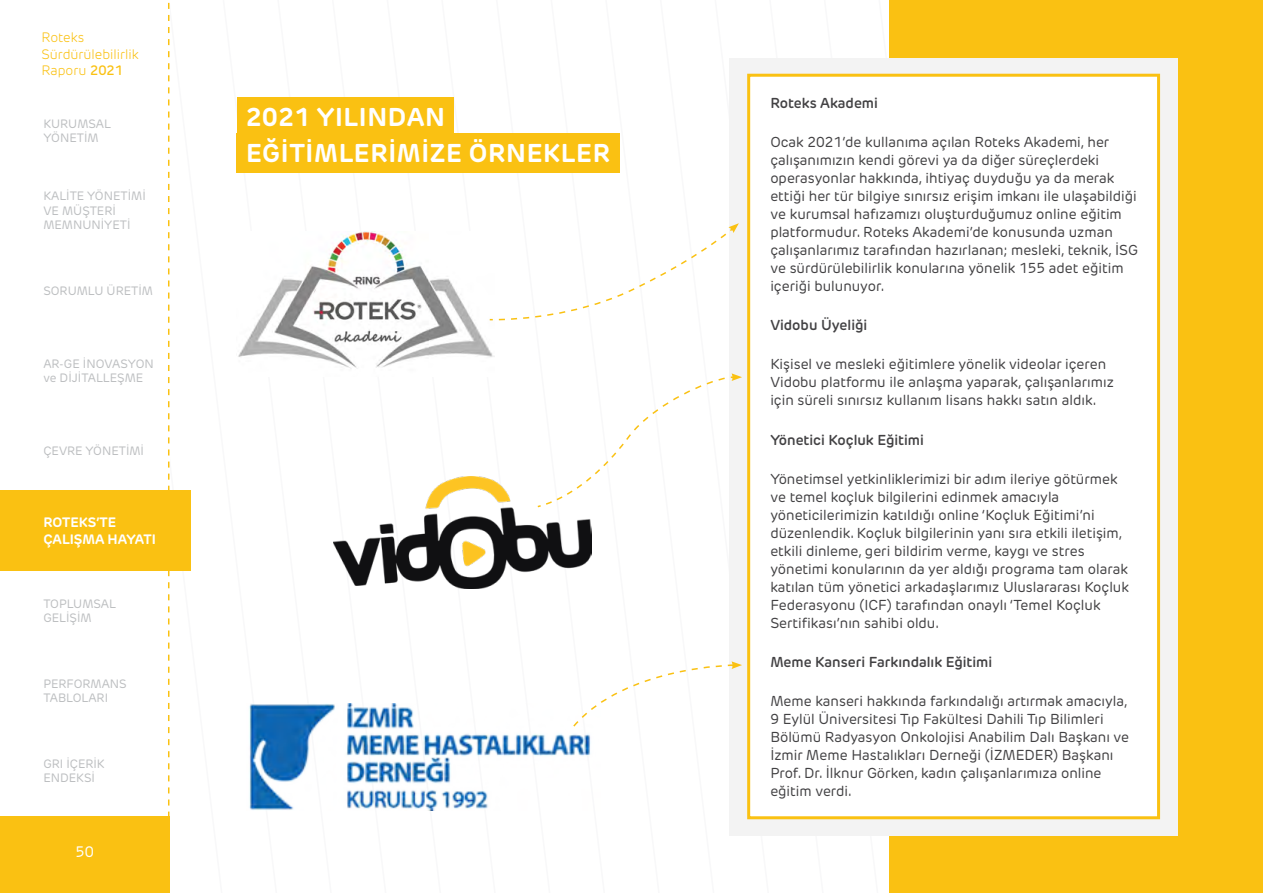
<style>
.page{position:relative;width:1263px;height:893px;background:#fff}
.page>*{position:absolute;margin:0;border:0;box-sizing:border-box;transform-origin:0 0}
.t1{font:700 25.5px/36px "New Rubrik Edge";letter-spacing:.025em;color:#fff}
.t2{font:15px "New Rubrik Edge";color:#fff}
.t3{font:14.25px/18px "New Rubrik Edge";color:#424143}
.t4{font:600 14.25px "New Rubrik Edge";color:#424143}
.t5{font:300 13.5px/16.2px "New Rubrik Edge";color:#fac112}
.t6{font:700 13.5px/16.2px "New Rubrik Edge";color:#fff}
.t7{font:12px/14.4px "New Rubrik Edge";color:#bcbec0}
.s1{font-weight:500}
</style>
<div class="page">
<svg style="left:169px;top:2px;width:22px;height:891px"></svg>
<div style="left:0;top:816px;width:169px;height:77px;background:#fac112"></div>
<svg style="left:168px;top:2px;width:1px;height:814px"></svg>
<div style="left:0;top:490px;width:191px;height:80px;background:#fac112"></div>
<div style="left:237px;top:97px;width:217px;height:40px;background:#fac112"></div>
<div style="left:237px;top:133px;width:383px;height:40px;background:#fac112"></div>
<div style="left:890px;top:0;width:373px;height:893px;background:#fac112"></div>
<div style="left:729px;top:58px;width:449px;height:777px;background:#f3f3f3"></div>
<div style="left:747px;top:74px;width:413px;height:745px;background:#fff;border:3px solid #fac112"></div>
<img style="left:249px;top:703px;width:342px;height:107px">
<img style="left:334px;top:476px;width:257px;height:112px">
<img style="left:238px;top:232px;width:257px;height:137px">
<svg style="left:488px;top:223px;width:251px;height:98px"></svg>
<svg style="left:536px;top:373px;width:206px;height:135px"></svg>
<svg style="left:572px;top:661px;width:170px;height:67px"></svg>
<p class="t5" style="left:41px;top:30px;width:99px">Roteks<br>Sürdürülebilirlik<br>Raporu <span class="s1">2021</span></p>
<p class="t7" style="left:43px;top:116px;width:69px">KURUMSAL<br>YÖNETİM</p>
<p class="t7" style="left:43px;top:189px;width:104px">KALİTE YÖNETİMİ<br>VE MÜŞTERİ<br>MEMNUNİYETİ</p>
<p class="t7" style="left:43px;top:283px;width:111px">SORUMLU ÜRETİM</p>
<p class="t7" style="left:43px;top:356px;width:112px">AR-GE İNOVASYON ve DİJİTALLEŞME</p>
<p class="t7" style="left:43px;top:443px;width:102px">ÇEVRE YÖNETİMİ</p>
<p class="t6" style="left:43px;top:514px;width:114px">ROTEKS’TE<br>ÇALIŞMA HAYATI</p>
<p class="t7" style="left:43px;top:596px;width:74px">TOPLUMSAL<br>GELİŞİM</p>
<p class="t7" style="left:43px;top:676px;width:85px">PERFORMANS<br>TABLOLARI</p>
<p class="t7" style="left:43px;top:756px;width:63px">GRI İÇERİK<br>ENDEKSİ</p>
<p class="t2" style="left:76px;top:843px;width:20px">50</p>
<h1 class="t1" style="left:246px;top:99px;width:365px">2021 YILINDAN<br>EĞITIMLERIMIZE ÖRNEKLER</h1>
<p class="t4" style="left:770px;top:94px;width:109px">Roteks Akademi</p>
<p class="t3" style="left:770px;top:133px;width:369px">Ocak 2021’de kullanıma açılan Roteks Akademi, her çalışanımızın kendi görevi ya da diğer süreçlerdeki operasyonlar hakkında, ihtiyaç duyduğu ya da merak ettiği her tür bilgiye sınırsız erişim imkanı ile ulaşabildiği ve kurumsal hafızamızı oluşturduğumuz online eğitim platformudur. Roteks Akademi’de konusunda uzman çalışanlarımız tarafından hazırlanan; mesleki, teknik, İSG ve sürdürülebilirlik konularına yönelik 155 adet eğitim içeriği bulunuyor.</p>
<p class="t4" style="left:770px;top:316px;width:98px">Vidobu Üyeliği</p>
<p class="t3" style="left:770px;top:355px;width:345px">Kişisel ve mesleki eğitimlere yönelik videolar içeren<br>Vidobu platformu ile anlaşma yaparak, çalışanlarımız için süreli sınırsız kullanım lisans hakkı satın aldık.</p>
<p class="t4" style="left:770px;top:431px;width:155px">Yönetici Koçluk Eğitimi</p>
<p class="t3" style="left:770px;top:470px;width:360px">Yönetimsel yetkinliklerimizi bir adım ileriye götürmek ve temel koçluk bilgilerini edinmek amacıyla yöneticilerimizin katıldığı online ‘Koçluk Eğitimi’ni düzenlendik. Koçluk bilgilerinin yanı sıra etkili iletişim, etkili dinleme, geri bildirim verme, kaygı ve stres yönetimi konularının da yer aldığı programa tam olarak katılan tüm yönetici arkadaşlarımız Uluslararası Koçluk Federasyonu (ICF) tarafından onaylı ‘Temel Koçluk Sertifikası’nın sahibi oldu.</p>
<p class="t4" style="left:770px;top:653px;width:223px">Meme Kanseri Farkındalık Eğitimi</p>
<p class="t3" style="left:770px;top:692px;width:360px">Meme kanseri hakkında farkındalığı artırmak amacıyla, 9 Eylül Üniversitesi Tıp Fakültesi Dahili Tıp Bilimleri Bölümü Radyasyon Onkolojisi Anabilim Dalı Başkanı ve İzmir Meme Hastalıkları Derneği (İZMEDER) Başkanı Prof. Dr. İlknur Görken, kadın çalışanlarımıza online eğitim verdi.</p>
</div>
